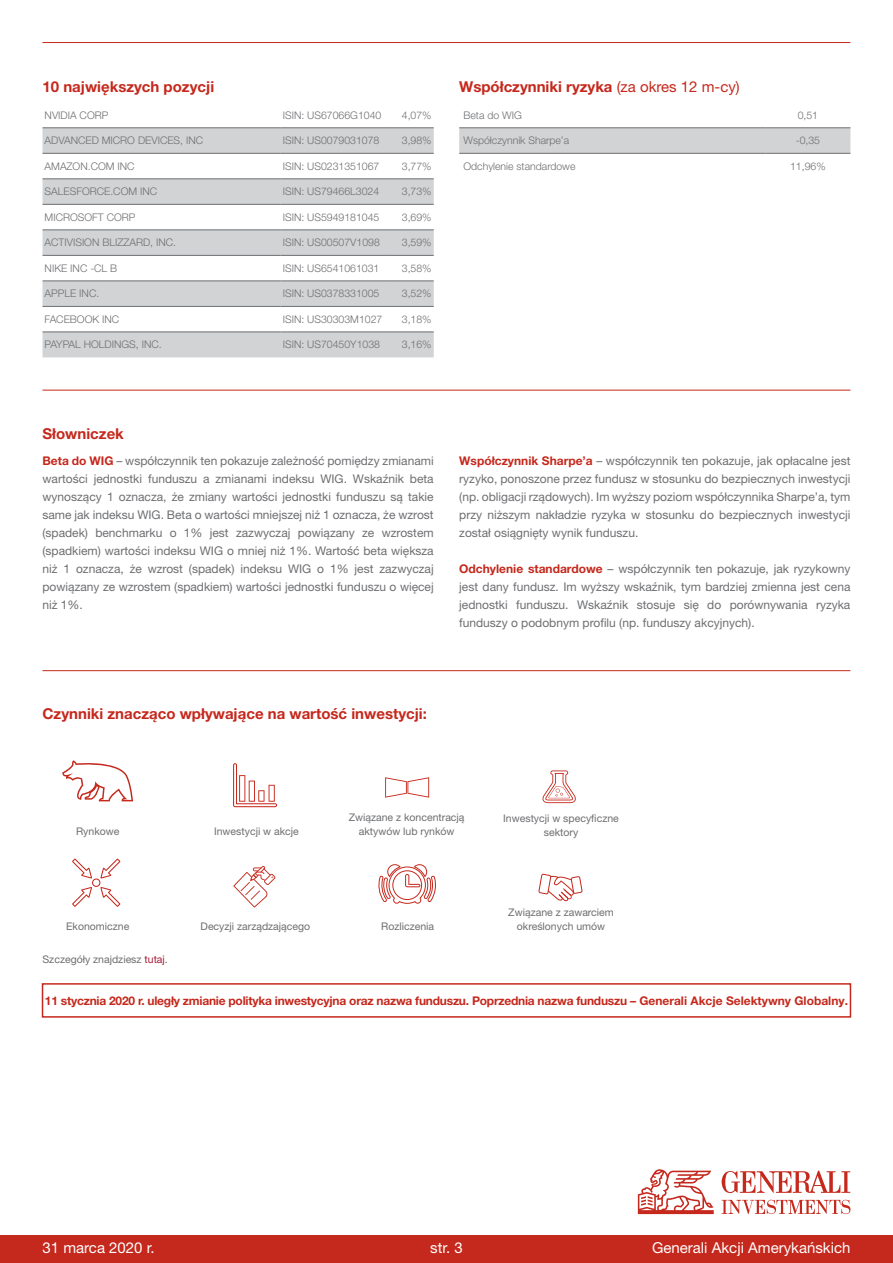
<style>
.page{position:relative;width:893px;height:1263px;background:#fff}
.page>*{position:absolute;margin:0;border:0;box-sizing:border-box;transform-origin:0 0}
.t1{font:700 15px "Helvetica Neue LT Pro";color:#c5281c}
.t2{font:15px "Helvetica Neue LT Pro";color:#fff}
.t3{font:12px/18px "Helvetica Neue LT Pro";color:#6d6e71;text-align:justify}
.t4{font:700 12px "Helvetica Neue LT Pro";letter-spacing:-.02em;color:#c5281c}
.t5{font:300 10.5px "Helvetica Neue LT Pro";color:#6d6e71}
.t6{font:10.5px/13.5px "Helvetica Neue LT Pro";color:#6d6e71;text-align:center}
.s1{font-weight:400}
.s2{font-weight:700;color:#c5281c}
.s3{color:#a81b38}
</style>
<div class="page">
<hr style="left:43px;top:390px;width:807px;height:1px;background:#c5281c">
<svg style="left:43px;top:127px;width:391px;height:1px"></svg>
<svg style="left:43px;top:129px;width:391px;height:228px;fill:#d1d3d4"></svg>
<hr style="left:43px;top:128px;width:238px;height:1px;background:#6d6e71">
<hr style="left:387px;top:128px;width:47px;height:1px;background:#6d6e71">
<hr style="left:43px;top:153px;width:238px;height:1px;background:#6d6e71">
<hr style="left:387px;top:153px;width:47px;height:1px;background:#6d6e71">
<hr style="left:43px;top:179px;width:238px;height:1px;background:#6d6e71">
<hr style="left:387px;top:179px;width:47px;height:1px;background:#6d6e71">
<hr style="left:43px;top:204px;width:238px;height:1px;background:#6d6e71">
<hr style="left:387px;top:204px;width:47px;height:1px;background:#6d6e71">
<hr style="left:43px;top:230px;width:238px;height:1px;background:#6d6e71">
<hr style="left:387px;top:230px;width:47px;height:1px;background:#6d6e71">
<hr style="left:43px;top:255px;width:238px;height:1px;background:#6d6e71">
<hr style="left:387px;top:255px;width:47px;height:1px;background:#6d6e71">
<hr style="left:43px;top:281px;width:238px;height:1px;background:#6d6e71">
<hr style="left:387px;top:281px;width:47px;height:1px;background:#6d6e71">
<hr style="left:43px;top:306px;width:238px;height:1px;background:#6d6e71">
<hr style="left:387px;top:306px;width:47px;height:1px;background:#6d6e71">
<hr style="left:43px;top:332px;width:238px;height:1px;background:#6d6e71">
<hr style="left:387px;top:332px;width:47px;height:1px;background:#6d6e71">
<hr style="left:281px;top:128px;width:106px;height:1px;background:#6d6e71">
<hr style="left:281px;top:153px;width:106px;height:1px;background:#6d6e71">
<hr style="left:281px;top:179px;width:106px;height:1px;background:#6d6e71">
<hr style="left:281px;top:204px;width:106px;height:1px;background:#6d6e71">
<hr style="left:281px;top:230px;width:106px;height:1px;background:#6d6e71">
<hr style="left:281px;top:255px;width:106px;height:1px;background:#6d6e71">
<hr style="left:281px;top:281px;width:106px;height:1px;background:#6d6e71">
<hr style="left:281px;top:306px;width:106px;height:1px;background:#6d6e71">
<hr style="left:281px;top:332px;width:106px;height:1px;background:#6d6e71">
<svg style="left:459px;top:127px;width:391px;height:26px;background:#cdcfd0"></svg>
<hr style="left:459px;top:128px;width:306px;height:1px;background:#6d6e71">
<hr style="left:765px;top:128px;width:85px;height:1px;background:#6d6e71">
<hr style="left:459px;top:153px;width:306px;height:1px;background:#6d6e71">
<hr style="left:765px;top:153px;width:85px;height:1px;background:#6d6e71">
<hr style="left:43px;top:670px;width:807px;height:1px;background:#c5281c">
<hr style="left:43px;top:42px;width:807px;height:1px;background:#c5281c">
<svg style="left:62px;top:760px;width:71px;height:41px"></svg>
<svg style="left:233px;top:763px;width:44px;height:44px"></svg>
<svg style="left:385px;top:777px;width:44px;height:21px"></svg>
<svg style="left:542px;top:770px;width:34px;height:33px"></svg>
<svg style="left:72px;top:858px;width:48px;height:49px"></svg>
<svg style="left:233px;top:866px;width:42px;height:41px"></svg>
<svg style="left:378px;top:864px;width:58px;height:40px"></svg>
<svg style="left:538px;top:874px;width:45px;height:27px"></svg>
<div style="left:0;top:1235px;width:893px;height:28px;background:#c5281c"></div>
<svg style="left:638px;top:1169px;width:76px;height:45px"></svg>
<svg style="left:722px;top:1200px;width:128px;height:14px"></svg>
<svg style="left:722px;top:1171px;width:128px;height:22px"></svg>
<div style="left:42px;top:983px;width:809px;height:35px;border:2px solid #c5281c"></div>
<p class="t1" style="left:43px;top:77px;width:173px">10 największych pozycji</p>
<p class="t5" style="left:45px;top:109px;width:65px">NVIDIA CORP</p>
<p class="t5" style="left:283px;top:109px;width:100px">ISIN: US67066G1040</p>
<p class="t5" style="left:402px;top:109px;width:31px">4,07%</p>
<p class="t5" style="left:45px;top:134px;width:160px">ADVANCED MICRO DEVICES, INC</p>
<p class="t5" style="left:283px;top:134px;width:98px">ISIN: US0079031078</p>
<p class="t5" style="left:402px;top:134px;width:31px">3,98%</p>
<p class="t5" style="left:45px;top:160px;width:92px">AMAZON.COM INC</p>
<p class="t5" style="left:283px;top:160px;width:98px">ISIN: US0231351067</p>
<p class="t5" style="left:402px;top:160px;width:31px">3,77%</p>
<p class="t5" style="left:45px;top:185px;width:114px">SALESFORCE.COM INC</p>
<p class="t5" style="left:283px;top:185px;width:98px">ISIN: US79466L3024</p>
<p class="t5" style="left:402px;top:185px;width:31px">3,73%</p>
<p class="t5" style="left:45px;top:211px;width:92px">MICROSOFT CORP</p>
<p class="t5" style="left:283px;top:211px;width:98px">ISIN: US5949181045</p>
<p class="t5" style="left:402px;top:211px;width:31px">3,69%</p>
<p class="t5" style="left:45px;top:236px;width:133px">ACTIVISION BLIZZARD, INC.</p>
<p class="t5" style="left:283px;top:236px;width:99px">ISIN: US00507V1098</p>
<p class="t5" style="left:402px;top:236px;width:31px">3,59%</p>
<p class="t5" style="left:45px;top:262px;width:74px">NIKE INC -CL B</p>
<p class="t5" style="left:283px;top:262px;width:98px">ISIN: US6541061031</p>
<p class="t5" style="left:402px;top:262px;width:31px">3,58%</p>
<p class="t5" style="left:45px;top:287px;width:56px">APPLE INC.</p>
<p class="t5" style="left:283px;top:287px;width:98px">ISIN: US0378331005</p>
<p class="t5" style="left:402px;top:287px;width:31px">3,52%</p>
<p class="t5" style="left:45px;top:313px;width:76px">FACEBOOK INC</p>
<p class="t5" style="left:283px;top:313px;width:101px">ISIN: US30303M1027</p>
<p class="t5" style="left:402px;top:313px;width:31px">3,18%</p>
<p class="t5" style="left:45px;top:338px;width:119px">PAYPAL HOLDINGS, INC.</p>
<p class="t5" style="left:283px;top:338px;width:99px">ISIN: US70450Y1038</p>
<p class="t5" style="left:402px;top:338px;width:31px">3,16%</p>
<p class="t1" style="left:459px;top:77px;width:282px">Współczynniki ryzyka <span class="s1">(za okres 12 m-cy)</span></p>
<p class="t5" style="left:463px;top:109px;width:60px">Beta do WIG</p>
<p class="t5" style="left:798px;top:109px;width:22px">0,51</p>
<p class="t5" style="left:463px;top:134px;width:107px">Współczynnik Sharpe’a</p>
<p class="t5" style="left:796px;top:134px;width:26px">-0,35</p>
<p class="t5" style="left:463px;top:160px;width:114px">Odchylenie standardowe</p>
<p class="t5" style="left:790px;top:160px;width:37px">11,96%</p>
<p class="t1" style="left:43px;top:424px;width:83px">Słowniczek</p>
<p class="t3" style="left:43px;top:451px;width:393px"><span class="s2">Beta do WIG</span> – współczynnik ten pokazuje zależność pomiędzy zmianami wartości jednostki funduszu a zmianami indeksu WIG. Wskaźnik beta wynoszący 1 oznacza, że zmiany wartości jednostki funduszu są takie same jak indeksu WIG. Beta o wartości mniejszej niż 1 oznacza, że wzrost (spadek) benchmarku o 1% jest zazwyczaj powiązany ze wzrostem (spadkiem) wartości indeksu WIG o mniej niż 1%. Wartość beta większa niż 1 oznacza, że wzrost (spadek) indeksu WIG o 1% jest zazwyczaj powiązany ze wzrostem (spadkiem) wartości jednostki funduszu o więcej niż 1%.</p>
<p class="t3" style="left:459px;top:451px;width:393px"><span class="s2">Współczynnik Sharpe’a</span> – współczynnik ten pokazuje, jak opłacalne jest ryzyko, ponoszone przez fundusz w stosunku do bezpiecznych inwestycji (np. obligacji rządowych). Im wyższy poziom współczynnika Sharpe’a, tym przy niższym nakładzie ryzyka w stosunku do bezpiecznych inwestycji został osiągnięty wynik funduszu.</p>
<p class="t3" style="left:459px;top:559px;width:393px"><span class="s2">Odchylenie standardowe</span> – współczynnik ten pokazuje, jak ryzykowny jest dany fundusz. Im wyższy wskaźnik, tym bardziej zmienna jest cena jednostki funduszu. Wskaźnik stosuje się do porównywania ryzyka funduszy o podobnym profilu (np. funduszy akcyjnych).</p>
<p class="t1" style="left:43px;top:704px;width:386px">Czynniki znacząco wpływające na wartość inwestycji:</p>
<p class="t6" style="left:76px;top:824px;width:45px">Rynkowe</p>
<p class="t6" style="left:214px;top:824px;width:86px">Inwestycji w akcje</p>
<p class="t6" style="left:349px;top:810px;width:117px">Związane z koncentracją aktywów lub rynków</p>
<p class="t6" style="left:66px;top:919px;width:65px">Ekonomiczne</p>
<p class="t6" style="left:201px;top:919px;width:111px">Decyzji zarządzającego</p>
<p class="t6" style="left:381px;top:919px;width:55px">Rozliczenia</p>
<p class="t6" style="left:43px;top:952px;width:127px">Szczegóły znajdziesz <span class="s3">tutaj</span>.</p>
<p class="t6" style="left:503px;top:811px;width:117px">Inwestycji w specyficzne sektory</p>
<p class="t6" style="left:508px;top:906px;width:107px">Związane z zawarciem określonych umów</p>
<p class="t4" style="left:45px;top:993px;width:805px">11 stycznia 2020 r. uległy zmianie polityka inwestycyjna oraz nazwa funduszu. Poprzednia nazwa funduszu – Generali Akcje Selektywny Globalny.</p>
<p class="t2" style="left:43px;top:1238px;width:114px">31 marca 2020 r.</p>
<p class="t2" style="left:430px;top:1238px;width:34px">str. 3</p>
<p class="t2" style="left:652px;top:1238px;width:200px">Generali Akcji Amerykańskich</p>
</div>
